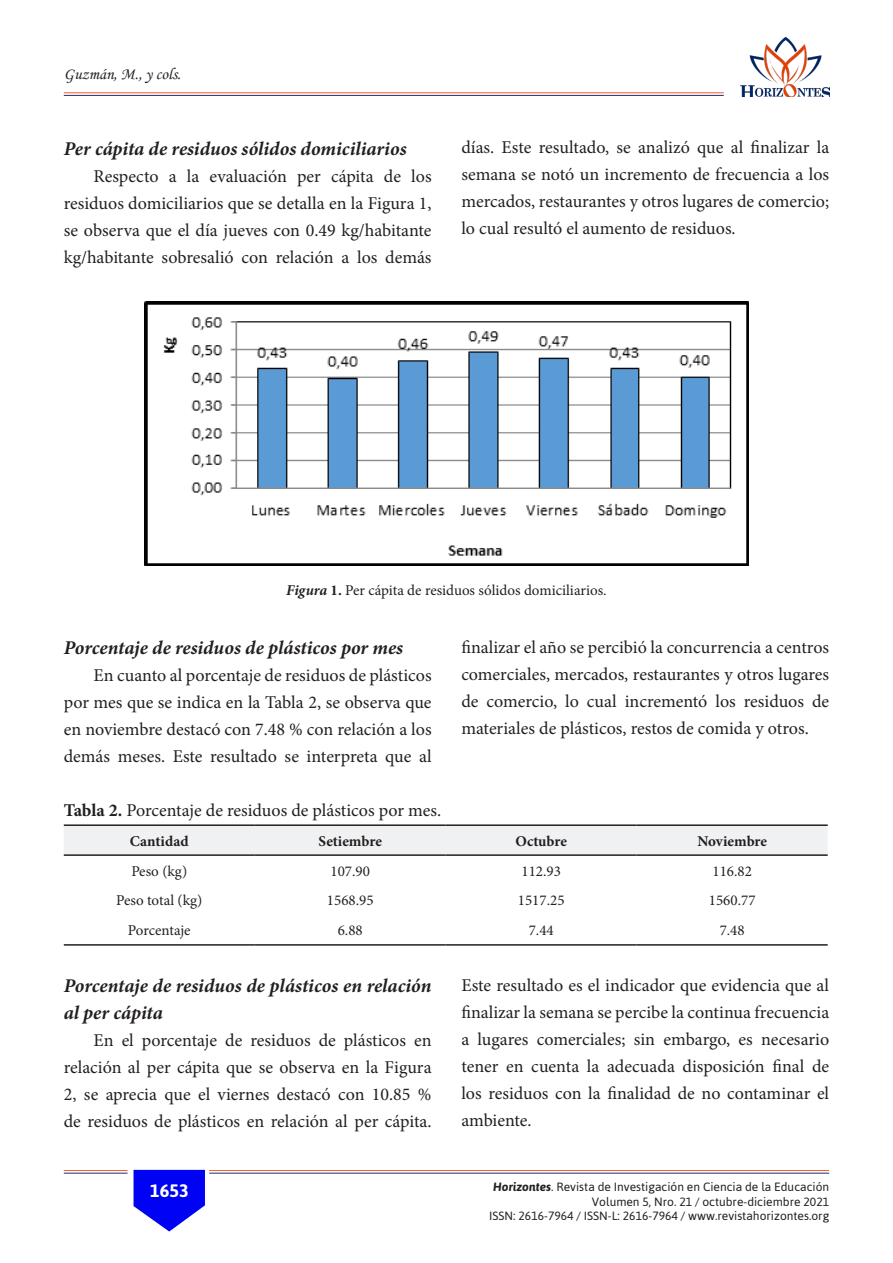
<style>
.page{position:relative;width:893px;height:1263px;background:#fff}
.page>*{position:absolute;margin:0;border:0;box-sizing:border-box;transform-origin:0 0}
.t1{font:italic 700 19.5px/27px "Minion Pro";letter-spacing:-.005em;color:#231f20}
.t2{font:18px/27px "Minion Pro";color:#231f20;text-align:justify}
.t3{font:700 18px "Asap";color:#fff}
.t4{font:16.5px "Monotype Corsiva";color:#231f20}
.t5{font:15px "Minion Pro";color:#231f20}
.t6{font:700 15px "Minion Pro";letter-spacing:-.005em;color:#231f20}
.t7{font:12px/14.4px "Asap";color:#231f20;text-align:right}
.s1{font-weight:700;font-style:italic}
.s2{font-weight:700}
</style>
<div class="page">
<hr style="left:209px;top:1172px;width:620px;height:2px;background:#30327d">
<hr style="left:209px;top:1170px;width:620px;height:1px;background:#f36821">
<hr style="left:64px;top:1172px;width:64px;height:2px;background:#30327d">
<hr style="left:64px;top:1170px;width:64px;height:1px;background:#f36821">
<svg style="left:134px;top:1170px;width:71px;height:61px"></svg>
<img style="left:740px;top:36px;width:89px;height:61px">
<hr style="left:64px;top:95px;width:660px;height:1px;background:#30327d">
<hr style="left:64px;top:92px;width:660px;height:1px;background:#f36821">
<img style="left:145px;top:301px;width:603px;height:265px">
<div style="left:64px;top:826px;width:764px;height:28px;background:#f0f1f2"></div>
<hr style="left:64px;top:824px;width:191px;height:2px;background:#231f20">
<hr style="left:255px;top:824px;width:191px;height:2px;background:#231f20">
<hr style="left:446px;top:824px;width:191px;height:2px;background:#231f20">
<hr style="left:637px;top:824px;width:191px;height:2px;background:#231f20">
<hr style="left:64px;top:854px;width:191px;height:2px;background:#231f20">
<hr style="left:255px;top:854px;width:191px;height:2px;background:#231f20">
<hr style="left:446px;top:854px;width:191px;height:2px;background:#231f20">
<hr style="left:637px;top:854px;width:191px;height:2px;background:#231f20">
<hr style="left:64px;top:944px;width:191px;height:2px;background:#231f20">
<hr style="left:255px;top:944px;width:191px;height:2px;background:#231f20">
<hr style="left:446px;top:944px;width:191px;height:2px;background:#231f20">
<hr style="left:637px;top:944px;width:191px;height:2px;background:#231f20">
<p class="t4" style="left:64px;top:64px;width:119px">Guzmán, M., y cols.</p>
<p class="t1" style="left:64px;top:134px;width:344px">Per cápita de residuos sólidos domiciliarios</p>
<p class="t2" style="left:64px;top:162px;width:369px;text-indent:30px">Respecto a la evaluación per cápita de los residuos domiciliarios que se detalla en la Figura 1, se observa que el día jueves con 0.49 kg/habitante kg/habitante sobresalió con relación a los demás</p>
<p class="t2" style="left:461px;top:134px;width:369px">días. Este resultado, se analizó que al finalizar la semana se notó un incremento de frecuencia a los mercados, restaurantes y otros lugares de comercio; lo cual resultó el aumento de residuos.</p>
<p class="t5" style="left:286px;top:580px;width:322px"><span class="s1">Figura</span> <span class="s2">1.</span> Per cápita de residuos sólidos domiciliarios.</p>
<p class="t1" style="left:64px;top:634px;width:341px">Porcentaje de residuos de plásticos por mes</p>
<p class="t2" style="left:64px;top:662px;width:369px;text-indent:30px">En cuanto al porcentaje de residuos de plásticos por mes que se indica en la Tabla 2, se observa que en noviembre destacó con 7.48 % con relación a los demás meses. Este resultado se interpreta que al</p>
<p class="t2" style="left:461px;top:634px;width:369px">finalizar el año se percibió la concurrencia a centros comerciales, mercados, restaurantes y otros lugares de comercio, lo cual incrementó los residuos de materiales de plásticos, restos de comida y otros.</p>
<p class="t2" style="left:64px;top:797px;width:379px"><span class="s2">Tabla 2.</span> Porcentaje de residuos de plásticos por mes.</p>
<p class="t6" style="left:130px;top:830px;width:60px">Cantidad</p>
<p class="t6" style="left:319px;top:830px;width:65px">Setiembre</p>
<p class="t6" style="left:515px;top:830px;width:53px">Octubre</p>
<p class="t6" style="left:697px;top:830px;width:71px">Noviembre</p>
<p class="t5" style="left:131px;top:861px;width:57px">Peso (kg)</p>
<p class="t5" style="left:331px;top:861px;width:41px">107.90</p>
<p class="t5" style="left:521px;top:861px;width:41px">112.93</p>
<p class="t5" style="left:712px;top:861px;width:41px">116.82</p>
<p class="t5" style="left:116px;top:891px;width:88px">Peso total (kg)</p>
<p class="t5" style="left:327px;top:891px;width:48px">1568.95</p>
<p class="t5" style="left:518px;top:891px;width:48px">1517.25</p>
<p class="t5" style="left:709px;top:891px;width:48px">1560.77</p>
<p class="t5" style="left:128px;top:920px;width:64px">Porcentaje</p>
<p class="t5" style="left:338px;top:920px;width:27px">6.88</p>
<p class="t5" style="left:529px;top:920px;width:27px">7.44</p>
<p class="t5" style="left:720px;top:920px;width:27px">7.48</p>
<p class="t1" style="left:64px;top:972px;width:369px">Porcentaje de residuos de plásticos en relación al per cápita</p>
<p class="t2" style="left:64px;top:1027px;width:369px;text-indent:30px">En el porcentaje de residuos de plásticos en relación al per cápita que se observa en la Figura 2, se aprecia que el viernes destacó con 10.85 % de residuos de plásticos en relación al per cápita.</p>
<p class="t2" style="left:461px;top:972px;width:369px">Este resultado es el indicador que evidencia que al finalizar la semana se percibe la continua frecuencia a lugares comerciales; sin embargo, es necesario tener en cuenta la adecuada disposición final de los residuos con la finalidad de no contaminar el ambiente.</p>
<p class="t3" style="left:150px;top:1180px;width:40px">1653</p>
<p class="t7" style="left:489px;top:1180px;width:341px"><span class="s1">Horizontes</span>. Revista de Investigación en Ciencia de la Educación<br>Volumen 5, Nro. 21 / octubre-diciembre 2021<br>ISSN: 2616-7964 / ISSN-L: 2616-7964 / www.revistahorizontes.org</p>
</div>
